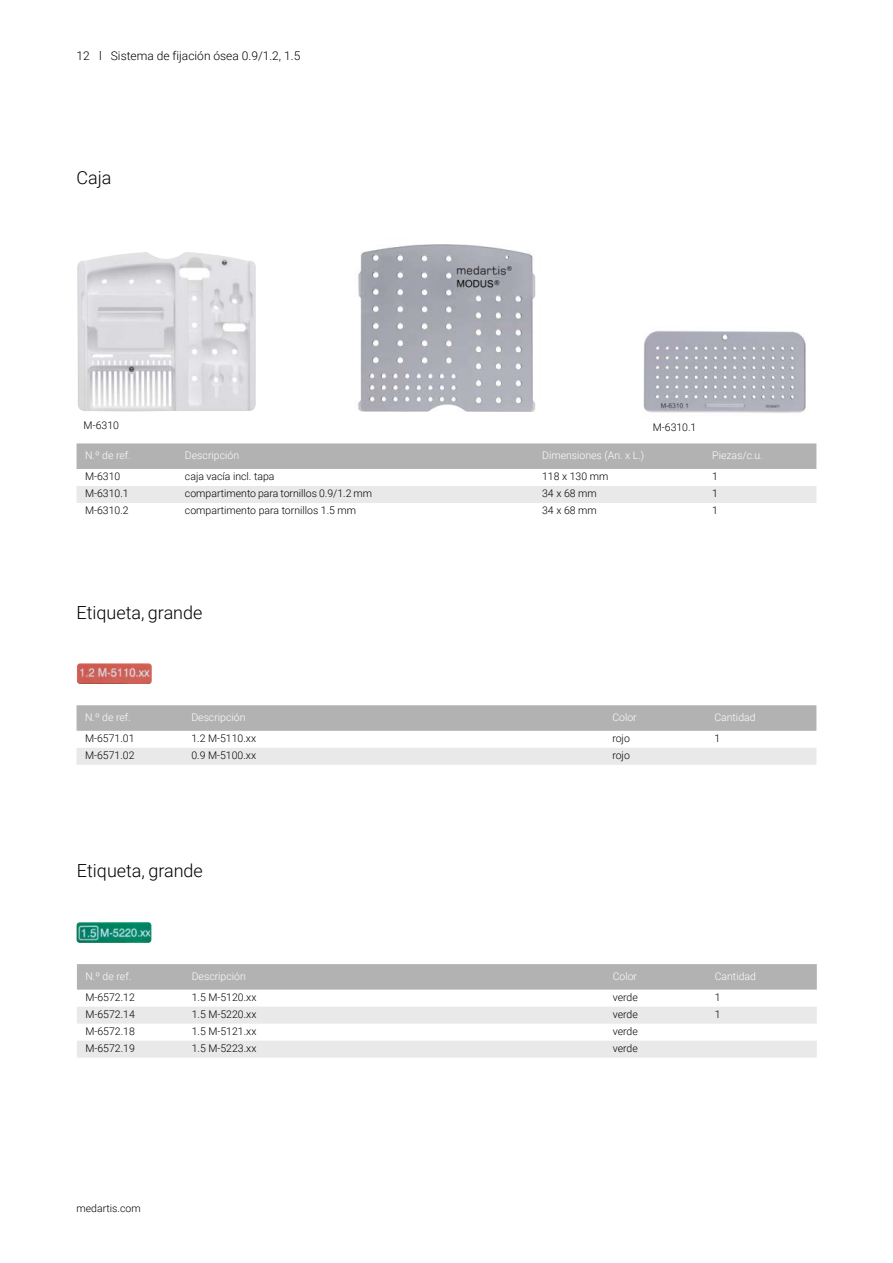
<style>
.page{position:relative;width:893px;height:1263px;background:#fff}
.page>*{position:absolute;margin:0;border:0;box-sizing:border-box;transform-origin:0 0}
.t1{font:300 18px "Roboto";color:#000}
.t2{font:300 12px "Roboto";color:#000}
.t3{font:300 10.5px "Roboto";color:#000}
.t4{font:300 10.5px "Roboto";color:#fff}
</style>
<div class="page">
<img style="left:643px;top:331px;width:163px;height:82px">
<img style="left:358px;top:244px;width:178px;height:168px">
<div style="left:77px;top:443px;width:739px;height:26px;background:#b3b2b2"></div>
<div style="left:77px;top:486px;width:739px;height:17px;background:#e9e9e9"></div>
<img style="left:77px;top:663px;width:75px;height:21px">
<svg style="left:77px;top:705px;width:739px;height:26px;background:#b4b3b3"></svg>
<div style="left:77px;top:748px;width:739px;height:17px;background:#e9e9e9"></div>
<div style="left:77px;top:964px;width:740px;height:26px;background:#b3b2b2"></div>
<svg style="left:77px;top:1007px;width:740px;height:51px"></svg>
<img style="left:77px;top:922px;width:74px;height:21px">
<img style="left:77px;top:252px;width:179px;height:159px">
<p class="t2" style="left:77px;top:47px;width:225px">12 l Sistema de fijación ósea 0.9/1.2, 1.5</p>
<h1 class="t1" style="left:77px;top:165px;width:37px">Caja</h1>
<p class="t3" style="left:84px;top:418px;width:37px">M-6310</p>
<p class="t3" style="left:653px;top:420px;width:45px">M-6310.1</p>
<p class="t4" style="left:85px;top:448px;width:47px">N.º de ref.</p>
<p class="t4" style="left:185px;top:448px;width:56px">Descripción</p>
<p class="t4" style="left:542px;top:448px;width:104px">Dimensiones (An. x L.)</p>
<p class="t4" style="left:712px;top:448px;width:52px">Piezas/c.u.</p>
<p class="t3" style="left:85px;top:469px;width:37px">M-6310</p>
<p class="t3" style="left:185px;top:469px;width:91px">caja vacía incl. tapa</p>
<p class="t3" style="left:542px;top:469px;width:68px">118 x 130 mm</p>
<p class="t3" style="left:712px;top:469px;width:7px">1</p>
<p class="t3" style="left:85px;top:486px;width:45px">M-6310.1</p>
<p class="t3" style="left:185px;top:486px;width:189px">compartimento para tornillos 0.9/1.2 mm</p>
<p class="t3" style="left:542px;top:486px;width:56px">34 x 68 mm</p>
<p class="t3" style="left:712px;top:486px;width:7px">1</p>
<p class="t3" style="left:85px;top:503px;width:45px">M-6310.2</p>
<p class="t3" style="left:185px;top:503px;width:173px">compartimento para tornillos 1.5 mm</p>
<p class="t3" style="left:542px;top:503px;width:56px">34 x 68 mm</p>
<p class="t3" style="left:712px;top:503px;width:7px">1</p>
<h1 class="t1" style="left:77px;top:600px;width:127px">Etiqueta, grande</h1>
<p class="t4" style="left:85px;top:710px;width:47px">N.º de ref.</p>
<p class="t4" style="left:191px;top:710px;width:56px">Descripción</p>
<p class="t4" style="left:612px;top:710px;width:26px">Color</p>
<p class="t4" style="left:714px;top:710px;width:43px">Cantidad</p>
<p class="t3" style="left:85px;top:731px;width:51px">M-6571.01</p>
<p class="t3" style="left:191px;top:731px;width:66px">1.2 M-5110.xx</p>
<p class="t3" style="left:612px;top:731px;width:19px">rojo</p>
<p class="t3" style="left:714px;top:731px;width:7px">1</p>
<p class="t3" style="left:85px;top:748px;width:51px">M-6571.02</p>
<p class="t3" style="left:191px;top:748px;width:66px">0.9 M-5100.xx</p>
<p class="t3" style="left:612px;top:748px;width:19px">rojo</p>
<h1 class="t1" style="left:77px;top:858px;width:127px">Etiqueta, grande</h1>
<p class="t4" style="left:85px;top:969px;width:47px">N.º de ref.</p>
<p class="t4" style="left:192px;top:969px;width:56px">Descripción</p>
<p class="t4" style="left:613px;top:969px;width:26px">Color</p>
<p class="t4" style="left:715px;top:969px;width:43px">Cantidad</p>
<p class="t3" style="left:85px;top:990px;width:51px">M-6572.12</p>
<p class="t3" style="left:192px;top:990px;width:66px">1.5 M-5120.xx</p>
<p class="t3" style="left:613px;top:990px;width:27px">verde</p>
<p class="t3" style="left:715px;top:990px;width:7px">1</p>
<p class="t3" style="left:85px;top:1007px;width:51px">M-6572.14</p>
<p class="t3" style="left:192px;top:1007px;width:66px">1.5 M-5220.xx</p>
<p class="t3" style="left:613px;top:1007px;width:27px">verde</p>
<p class="t3" style="left:715px;top:1007px;width:7px">1</p>
<p class="t3" style="left:85px;top:1024px;width:51px">M-6572.18</p>
<p class="t3" style="left:192px;top:1024px;width:66px">1.5 M-5121.xx</p>
<p class="t3" style="left:613px;top:1024px;width:27px">verde</p>
<p class="t3" style="left:85px;top:1041px;width:51px">M-6572.19</p>
<p class="t3" style="left:192px;top:1041px;width:66px">1.5 M-5223.xx</p>
<p class="t3" style="left:613px;top:1041px;width:27px">verde</p>
<p class="t3" style="left:77px;top:1201px;width:66px">medartis.com</p>
</div>
